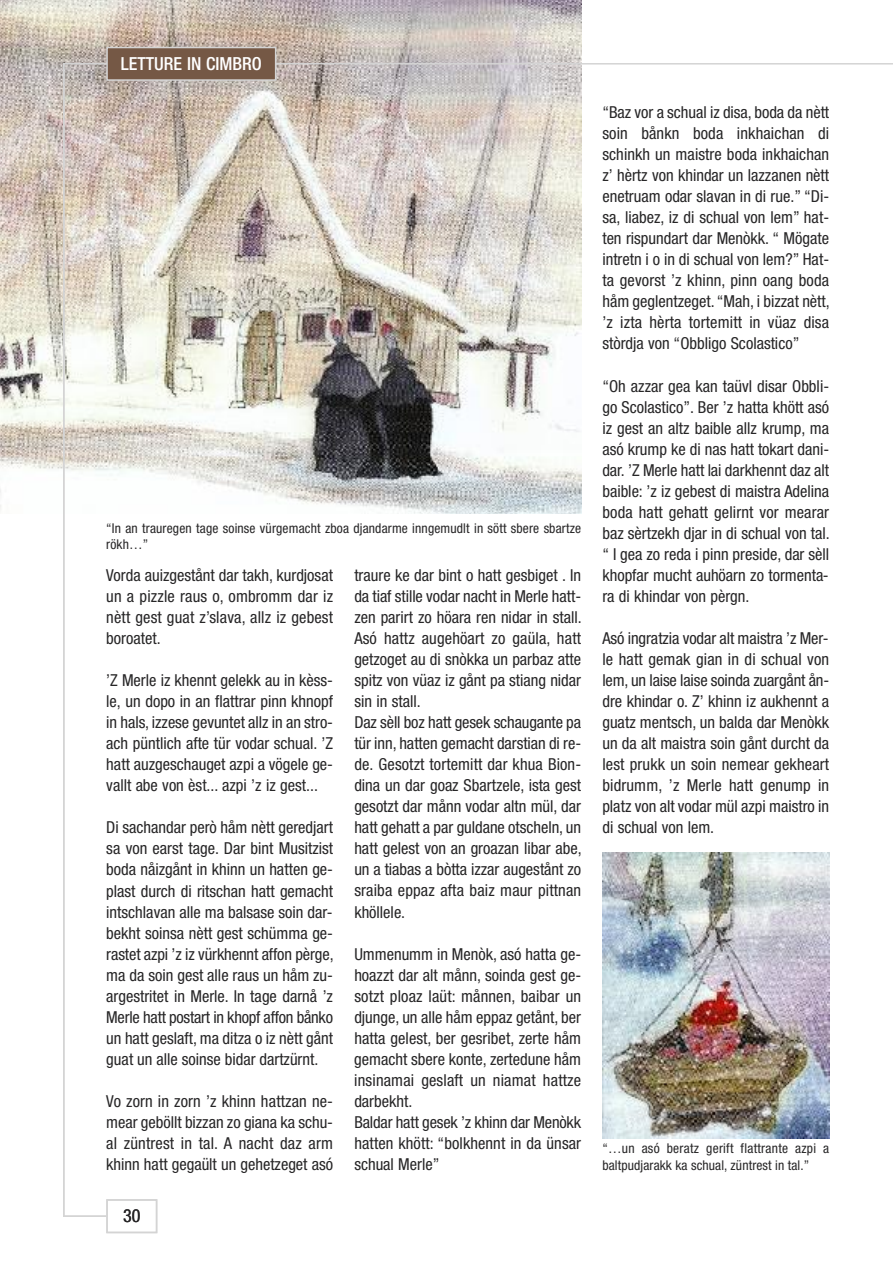
<style>
.page{position:relative;width:893px;height:1263px;background:#fff}
.page>*{position:absolute;margin:0;border:0;box-sizing:border-box;transform-origin:0 0}
.t1{font:500 condensed 18px "Helvetica Neue";color:#fff}
.t2{font:condensed 18px "Helvetica Neue";color:#272627}
.t3{font:condensed 16.5px/21px "Helvetica Neue";color:#272627;text-align:justify}
.t4{font:condensed 13.5px/16.5px "Helvetica Neue";letter-spacing:.01em;color:#272627}
</style>
<div class="page">
<img style="left:0;top:0;width:581px;height:514px">
<img style="left:602px;top:853px;width:227px;height:286px">
<hr style="left:64px;top:63px;width:829px;height:2px;background:#d4d4d4">
<div style="left:108px;top:48px;width:167px;height:31px;background:#755845"></div>
<div style="left:106px;top:47px;width:170px;height:34px;border:2px solid #d4d4d4"></div>
<hr style="left:64px;top:1215px;width:42px;height:2px;background:#d4d4d4">
<hr style="left:63px;top:63px;width:2px;height:1154px;background:#d4d4d4">
<div style="left:106px;top:1199px;width:51px;height:34px;border:2px solid #d4d4d4"></div>
<p class="t1" style="left:121px;top:57px;width:142px">LETTURE IN CIMBRO</p>
<p class="t4" style="left:106px;top:521px;width:476px">“In an trauregen tage soinse vürgemacht zboa djandarme inngemudlt in sött sbere sbartze rökh…”</p>
<p class="t3" style="left:106px;top:566px;width:228px">Vorda auizgestånt dar takh, kurdjosat un a pizzle raus o, ombromm dar iz nètt gest guat z’slava, allz iz gebest boroatet.</p>
<p class="t3" style="left:106px;top:671px;width:228px">’Z Merle iz khennt gelekk au in kèss&shy;le, un dopo in an flattrar pinn khnopf in hals, izzese gevuntet allz in an stro&shy;ach püntlich afte tür vodar schual. ’Z hatt auzgeschauget azpi a vögele ge&shy;vallt abe von èst... azpi ’z iz gest...</p>
<p class="t3" style="left:106px;top:818px;width:229px">Di sachandar però håm nètt geredjart sa von earst tage. Dar bint Musitzist boda nåizgånt in khinn un hatten ge&shy;plast durch di ritschan hatt gemacht intschlavan alle ma balsase soin dar&shy;bekht soinsa nètt gest schümma ge&shy;rastet azpi ’z iz vürkhennt affon pèrge, ma da soin gest alle raus un håm zu&shy;argestritet in Merle. In tage darnå ’z Merle hatt postart in khopf affon bånko un hatt geslaft, ma ditza o iz nètt gånt guat un alle soinse bidar dartzürnt.</p>
<p class="t3" style="left:106px;top:1092px;width:228px">Vo zorn in zorn ’z khinn hattzan ne&shy;mear geböllt bizzan zo giana ka schu&shy;al züntrest in tal. A nacht daz arm khinn hatt gegaült un gehetzeget asó</p>
<p class="t2" style="left:123px;top:1209px;width:19px">30</p>
<p class="t3" style="left:354px;top:566px;width:229px;text-align:left">traure ke dar bint o hatt gesbiget . In da tiaf stille vodar nacht in Merle hatt&shy;zen parirt zo höara ren nidar in stall.<br>Asó hattz augehöart zo gaüla, hatt getzoget au di snòkka un parbaz atte spitz von vüaz iz gånt pa stiang nidar sin in stall.<br>Daz sèll boz hatt gesek schaugante pa tür inn, hatten gemacht darstian di re&shy;de. Gesotzt tortemitt dar khua Bion&shy;dina un dar goaz Sbartzele, ista gest gesotzt dar månn vodar altn mül, dar hatt gehatt a par guldane otscheln, un hatt gelest von an groazan libar abe, un a tiabas a bòtta izzar augestånt zo sraiba eppaz afta baiz maur pittnan khöllele.</p>
<p class="t3" style="left:354px;top:945px;width:228px;text-align:left">Ummenumm in Menòk, asó hatta ge&shy;hoazzt dar alt månn, soinda gest ge&shy;sotzt ploaz laüt: månnen, baibar un djunge, un alle håm eppaz getånt, ber hatta gelest, ber gesribet, zerte håm gemacht sbere konte, zertedune håm insinamai geslaft un niamat hattze darbekht.<br>Baldar hatt gesek ’z khinn dar Menòkk hatten khött: “bolkhennt in da ünsar schual Merle”</p>
<p class="t3" style="left:602px;top:103px;width:229px">“Baz vor a schual iz disa, boda da nètt soin bånkn boda inkhaichan di schinkh un maistre boda inkhaichan z’ hèrtz von khindar un lazzanen nètt enetruam odar slavan in di rue.” “Di&shy;sa, liabez, iz di schual von lem” hat&shy;ten rispundart dar Menòkk. “ Mögate intretn i o in di schual von lem?” Hat&shy;ta gevorst ’z khinn, pinn oang boda håm geglentzeget. “Mah, i bizzat nètt, ’z izta hèrta tortemitt in vüaz disa stòrdja von “Obbligo Scolastico”</p>
<p class="t3" style="left:602px;top:377px;width:229px">“Oh azzar gea kan taüvl disar Obbli&shy;go Scolastico”. Ber ’z hatta khött asó iz gest an altz baible allz krump, ma asó krump ke di nas hatt tokart dani&shy;dar. ’Z Merle hatt lai darkhennt daz alt baible: ’z iz gebest di maistra Adelina boda hatt gehatt gelirnt vor mearar baz sèrtzekh djar in di schual von tal. “ I gea zo reda i pinn preside, dar sèll khopfar mucht auhöarn zo tormenta&shy;ra di khindar von pèrgn.</p>
<p class="t3" style="left:602px;top:629px;width:228px">Asó ingratzia vodar alt maistra ’z Mer&shy;le hatt gemak gian in di schual von lem, un laise laise soinda zuargånt ån&shy;dre khindar o. Z’ khinn iz aukhennt a guatz mentsch, un balda dar Menòkk un da alt maistra soin gånt durcht da lest prukk un soin nemear gekheart bidrumm, ’z Merle hatt genump in platz von alt vodar mül azpi maistro in di schual von lem.</p>
<p class="t4" style="left:602px;top:1141px;width:228px">“…un asó beratz gerift flattrante azpi a baltpudjarakk ka schual, züntrest in tal.”</p>
</div>
